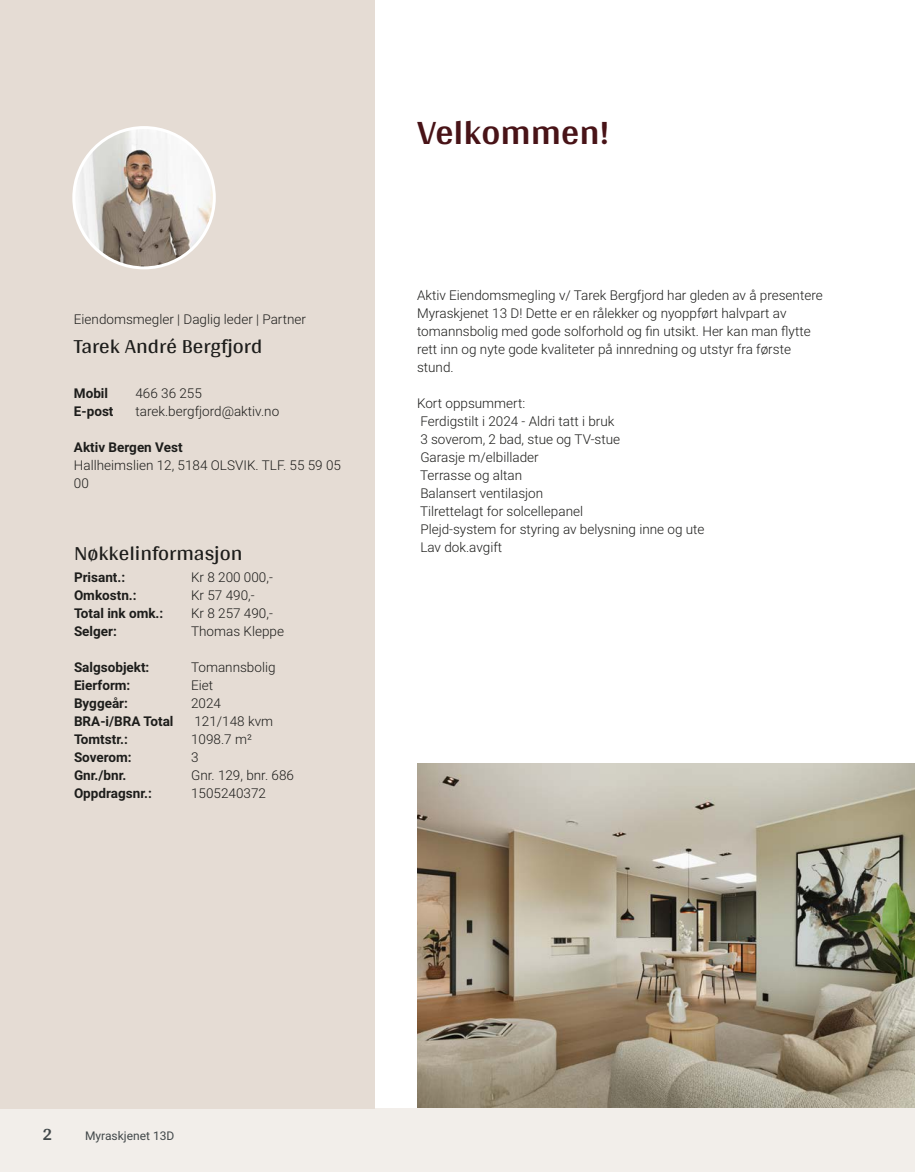
<style>
.page{position:relative;width:915px;height:1172px;background:#fff}
.page>*{position:absolute;margin:0;border:0;box-sizing:border-box;transform-origin:0 0}
.t1{font:700 36px "Arya";color:#481317}
.t2{font:21px "Arya";color:#1d1d1b}
.t3{font:700 18px "Arya";color:#414749}
.t4{font:300 13.5px/18px "Roboto Vitec";color:#1d1d1b}
.t5{font:700 13.5px "Roboto Vitec";color:#1d1d1b}
.t6{font:12px "Roboto Vitec";color:#414749}
</style>
<div class="page">
<div style="left:0;top:1108px;width:914px;height:64px;background:#f2eeea"></div>
<div style="left:0;top:0;width:374px;height:1108px;background:#e5dcd4"></div>
<img style="left:74px;top:128px;width:140px;height:140px;border-radius:70px">
<div style="left:72px;top:126px;width:144px;height:143px;border:3px solid #fff;border-radius:50%"></div>
<img style="left:417px;top:764px;width:497px;height:344px">
<p class="t4" style="left:74px;top:309px;width:234px">Eiendomsmegler | Daglig leder | Partner</p>
<h2 class="t2" style="left:74px;top:333px;width:190px">Tarek André Bergfjord</h2>
<p class="t5" style="left:74px;top:384px;width:36px">Mobil</p>
<p class="t4" style="left:135px;top:384px;width:68px">466 36 255</p>
<p class="t5" style="left:74px;top:402px;width:41px">E‑post</p>
<p class="t4" style="left:135px;top:402px;width:145px">tarek.bergfjord@aktiv.no</p>
<p class="t5" style="left:74px;top:438px;width:110px">Aktiv Bergen Vest</p>
<p class="t4" style="left:74px;top:456px;width:268px">Hallheimslien 12, 5184 OLSVIK. TLF. 55 59 05<br>00</p>
<h2 class="t2" style="left:74px;top:541px;width:170px">Nøkkelinformasjon</h2>
<p class="t5" style="left:74px;top:568px;width:53px">Prisant.:</p>
<p class="t4" style="left:191px;top:568px;width:83px">Kr 8 200 000,‑</p>
<p class="t5" style="left:74px;top:586px;width:64px">Omkostn.:</p>
<p class="t4" style="left:191px;top:586px;width:65px">Kr 57 490,‑</p>
<p class="t5" style="left:74px;top:604px;width:91px">Total ink omk.:</p>
<p class="t4" style="left:191px;top:604px;width:83px">Kr 8 257 490,‑</p>
<p class="t5" style="left:74px;top:622px;width:44px">Selger:</p>
<p class="t4" style="left:191px;top:622px;width:94px">Thomas Kleppe</p>
<p class="t5" style="left:74px;top:658px;width:77px">Salgsobjekt:</p>
<p class="t4" style="left:191px;top:658px;width:86px">Tomannsbolig</p>
<p class="t5" style="left:74px;top:676px;width:58px">Eierform:</p>
<p class="t4" style="left:191px;top:676px;width:24px">Eiet</p>
<p class="t5" style="left:74px;top:694px;width:55px">Byggeår:</p>
<p class="t4" style="left:191px;top:694px;width:31px">2024</p>
<p class="t5" style="left:74px;top:712px;width:101px">BRA‑i/BRA Total</p>
<p class="t4" style="left:194px;top:712px;width:80px">121/148 kvm</p>
<p class="t5" style="left:74px;top:730px;width:55px">Tomtstr.:</p>
<p class="t4" style="left:191px;top:730px;width:62px">1098.7 m²</p>
<p class="t5" style="left:74px;top:748px;width:59px">Soverom:</p>
<p class="t4" style="left:191px;top:748px;width:9px">3</p>
<p class="t5" style="left:74px;top:766px;width:54px">Gnr./bnr.</p>
<p class="t4" style="left:191px;top:766px;width:104px">Gnr. 129, bnr. 686</p>
<p class="t5" style="left:74px;top:784px;width:79px">Oppdragsnr.:</p>
<p class="t4" style="left:191px;top:784px;width:76px">1505240372</p>
<h1 class="t1" style="left:417px;top:111px;width:194px">Velkommen!</h1>
<p class="t4" style="left:417px;top:286px;width:407px">Aktiv Eiendomsmegling v/ Tarek Bergfjord har gleden av å presentere Myraskjenet 13 D! Dette er en rålekker og nyoppført halvpart av tomannsbolig med gode solforhold og fin utsikt. Her kan man flytte rett inn og nyte gode kvaliteter på innredning og utstyr fra første stund.</p>
<p class="t4" style="left:417px;top:394px;width:289px">Kort oppsummert:<br>Ferdigstilt i 2024 ‑ Aldri tatt i bruk<br>3 soverom, 2 bad, stue og TV‑stue<br>Garasje m/elbillader<br>Terrasse og altan<br>Balansert ventilasjon<br>Tilrettelagt for solcellepanel<br>Plejd‑system for styring av belysning inne og ute<br>Lav dok.avgift</p>
<h3 class="t3" style="left:43px;top:1123px;width:11px">2</h3>
<p class="t6" style="left:85px;top:1127px;width:91px">Myraskjenet 13D</p>
</div>
